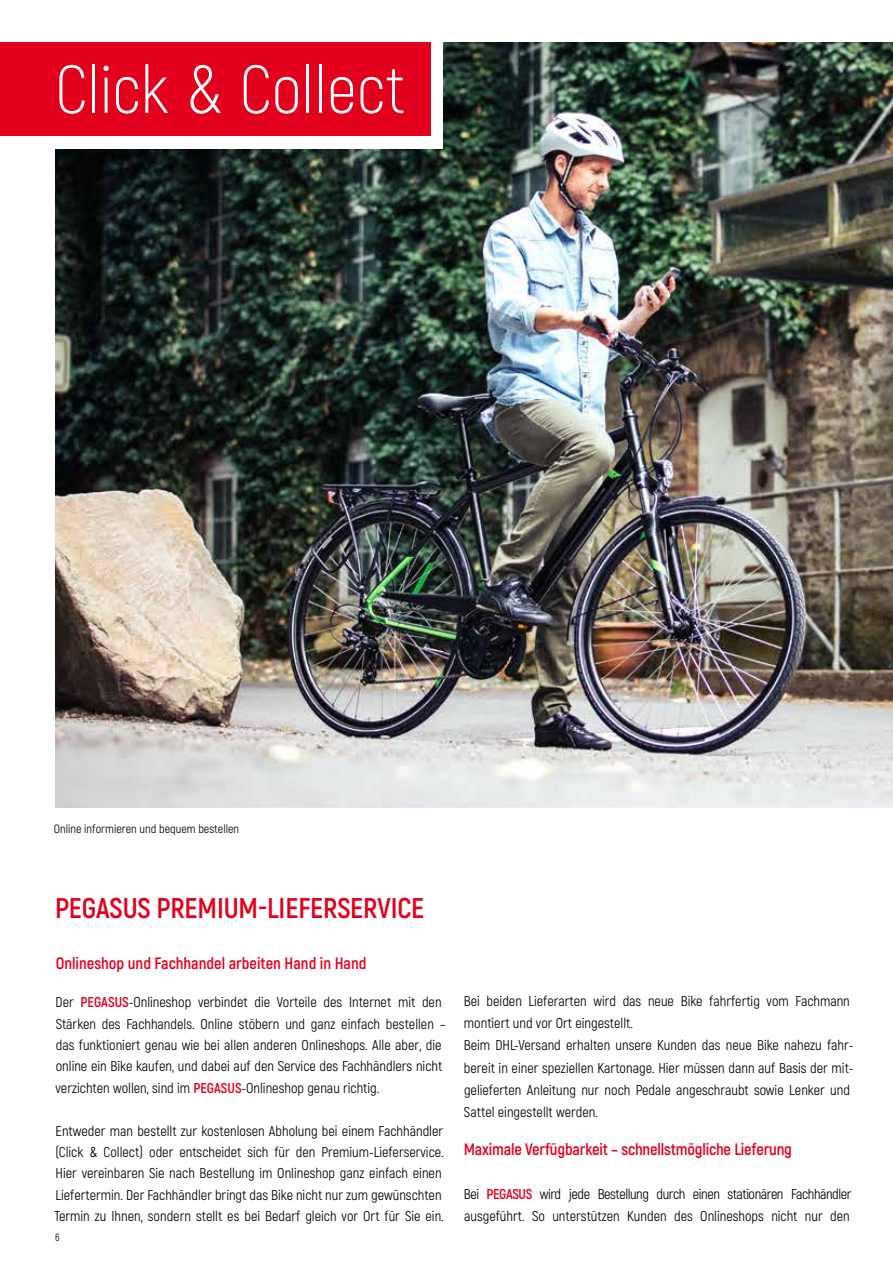
<style>
.page{position:relative;width:893px;height:1263px;background:#fff}
.page>*{position:absolute;margin:0;border:0;box-sizing:border-box;transform-origin:0 0}
.t1{font:300 67.5px "Akrobat";color:#fff}
.t2{font:700 28.5px "Akrobat";letter-spacing:-.005em;color:#e3001d}
.t3{font:700 16.5px "Akrobat";letter-spacing:-.01em;color:#e3001d}
.t4{font:14.25px/21.5px "Akrobat";color:#000}
.t5{font:12px "Akrobat";color:#000}
.t6{font:10.5px "Akrobat";color:#000}
.s1{font-weight:700;color:#e3001d}
</style>
<div class="page">
<img style="left:55px;top:43px;width:838px;height:765px">
<div style="left:0;top:26px;width:443px;height:123px;background:#fff"></div>
<div style="left:0;top:43px;width:431px;height:93px;background:#e3001d"></div>
<h1 class="t1" style="left:55px;top:50px;width:351px">Click &amp; Collect</h1>
<p class="t5" style="left:54px;top:821px;width:187px">Online informieren und bequem bestellen</p>
<h2 class="t2" style="left:55px;top:891px;width:371px">PEGASUS PREMIUM-LIEFERSERVICE</h2>
<p class="t3" style="left:56px;top:953px;width:312px">Onlineshop und Fachhandel arbeiten Hand in Hand</p>
<p class="t4" style="left:56px;top:991px;width:392px">Der <span class="s1">PEGASUS</span>-Onlineshop verbindet die Vorteile des Internet mit den Stärken des Fachhandels. Online stöbern und ganz einfach bestellen – das funktioniert genau wie bei allen anderen Onlineshops. Alle aber, die online ein Bike kaufen, und dabei auf den Service des Fachhändlers nicht verzichten wollen, sind im <span class="s1">PEGASUS</span>-Onlineshop genau richtig.</p>
<p class="t4" style="left:55px;top:1120px;width:391px">Entweder man bestellt zur kostenlosen Abholung bei einem Fachhändler (Click &amp; Collect) oder entscheidet sich für den Premium-Lieferservice.<br>Hier vereinbaren Sie nach Bestellung im Onlineshop ganz einfach einen Liefertermin. Der Fachhändler bringt das Bike nicht nur zum gewünschten Termin zu Ihnen, sondern stellt es bei Bedarf gleich vor Ort für Sie ein.</p>
<p class="t6" style="left:55px;top:1231px;width:6px">6</p>
<p class="t4" style="left:464px;top:990px;width:391px;line-height:22px">Bei beiden Lieferarten wird das neue Bike fahrfertig vom Fachmann montiert und vor Ort eingestellt.<br>Beim DHL-Versand erhalten unsere Kunden das neue Bike nahezu fahr&shy;bereit in einer speziellen Kartonage. Hier müssen dann auf Basis der mit&shy;gelieferten Anleitung nur noch Pedale angeschraubt sowie Lenker und Sattel eingestellt werden.</p>
<p class="t3" style="left:464px;top:1139px;width:330px">Maximale Verfügbarkeit – schnellstmögliche Lieferung</p>
<p class="t4" style="left:464px;top:1183px;width:389px;line-height:22px">Bei <span class="s1">PEGASUS</span> wird jede Bestellung durch einen stationären Fachhändler ausgeführt. So unterstützen Kunden des Onlineshops nicht nur den</p>
</div>
